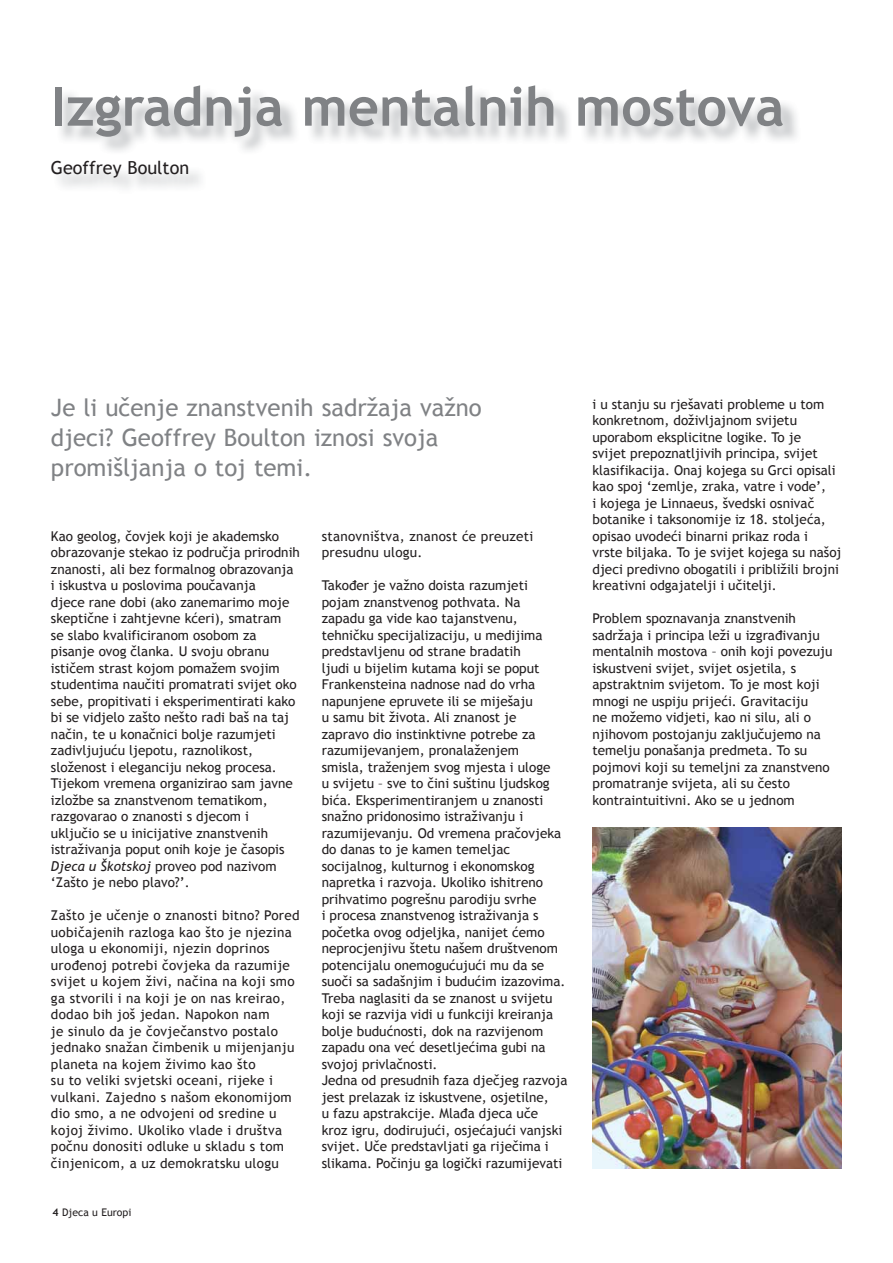
<style>
.page{position:relative;width:893px;height:1263px;background:#fff}
.page>*{position:absolute;margin:0;border:0;box-sizing:border-box;transform-origin:0 0}
.t1{font:700 54px "Trebuchet MS";color:#808285}
.t2{font:24px/30px "Trebuchet MS";color:#808285}
.t3{font:18px "Trebuchet MS";color:#231f20}
.t4{font:13.5px/16.5px "Trebuchet MS";color:#231f20}
.t5{font:13.5px/16.5px "Trebuchet MS";letter-spacing:.02em;color:#231f20}
.t6{font:10.5px "Trebuchet MS";color:#231f20}
.s1{font-style:italic}
.s2{font-weight:700}
</style>
<div class="page">
<img style="left:592px;top:828px;width:250px;height:341px">
<h1 class="t1" style="left:51px;top:75px;width:735px">Izgradnja mentalnih mostova</h1>
<h3 class="t3" style="left:51px;top:157px;width:140px">Geoffrey Boulton</h3>
<h2 class="t2" style="left:51px;top:393px;width:432px">Je li učenje znanstvenih sadržaja važno djeci? Geoffrey Boulton iznosi svoja promišljanja o toj temi.</h2>
<p class="t4" style="left:51px;top:527px;width:250px">Kao geolog, čovjek koji je akademsko obrazovanje stekao iz područja prirodnih znanosti, ali bez formalnog obrazovanja i iskustva u poslovima poučavanja<br>djece rane dobi (ako zanemarimo moje skeptične i zahtjevne kćeri), smatram<br>se slabo kvalificiranom osobom za pisanje ovog članka. U svoju obranu ističem strast kojom pomažem svojim studentima naučiti promatrati svijet oko sebe, propitivati i eksperimentirati kako bi se vidjelo zašto nešto radi baš na taj način, te u konačnici bolje razumjeti zadivljujuću ljepotu, raznolikost, složenost i eleganciju nekog procesa.<br>Tijekom vremena organizirao sam javne izložbe sa znanstvenom tematikom, razgovarao o znanosti s djecom i uključio se u inicijative znanstvenih istraživanja poput onih koje je časopis <span class="s1">Djeca u Škotskoj</span> proveo pod nazivom ‘Zašto je nebo plavo?’.</p>
<p class="t5" style="left:51px;top:907px;width:250px">Zašto je učenje o znanosti bitno? Pored uobičajenih razloga kao što je njezina uloga u ekonomiji, njezin doprinos urođenoj potrebi čovjeka da razumije svijet u kojem živi, načina na koji smo ga stvorili i na koji je on nas kreirao, dodao bih još jedan. Napokon nam<br>je sinulo da je čovječanstvo postalo jednako snažan čimbenik u mijenjanju planeta na kojem živimo kao što<br>su to veliki svjetski oceani, rijeke i vulkani. Zajedno s našom ekonomijom dio smo, a ne odvojeni od sredine u kojoj živimo. Ukoliko vlade i društva počnu donositi odluke u skladu s tom činjenicom, a uz demokratsku ulogu</p>
<p class="t6" style="left:52px;top:1207px;width:80px"><span class="s2">4</span> Djeca u Europi</p>
<p class="t5" style="left:322px;top:527px;width:213px">stanovništva, znanost će preuzeti presudnu ulogu.</p>
<p class="t4" style="left:322px;top:577px;width:247px">Također je važno doista razumjeti pojam znanstvenog pothvata. Na<br>zapadu ga vide kao tajanstvenu, tehničku specijalizaciju, u medijima predstavljenu od strane bradatih<br>ljudi u bijelim kutama koji se poput Frankensteina nadnose nad do vrha napunjene epruvete ili se miješaju<br>u samu bit života. Ali znanost je<br>zapravo dio instinktivne potrebe za razumijevanjem, pronalaženjem<br>smisla, traženjem svog mjesta i uloge<br>u svijetu – sve to čini suštinu ljudskog bića. Eksperimentiranjem u znanosti snažno pridonosimo istraživanju i razumijevanju. Od vremena pračovjeka do danas to je kamen temeljac socijalnog, kulturnog i ekonomskog napretka i razvoja. Ukoliko ishitreno prihvatimo pogrešnu parodiju svrhe<br>i procesa znanstvenog istraživanja s početka ovog odjeljka, nanijet ćemo neprocjenjivu štetu našem društvenom potencijalu onemogućujući mu da se suoči sa sadašnjim i budućim izazovima.<br>Treba naglasiti da se znanost u svijetu koji se razvija vidi u funkciji kreiranja bolje budućnosti, dok na razvijenom zapadu ona već desetljećima gubi na svojoj privlačnosti.<br>Jedna od presudnih faza dječjeg razvoja jest prelazak iz iskustvene, osjetilne,<br>u fazu apstrakcije. Mlađa djeca uče<br>kroz igru, dodirujući, osjećajući vanjski svijet. Uče predstavljati ga riječima i slikama. Počinju ga logički razumijevati</p>
<p class="t4" style="left:592px;top:396px;width:250px">i u stanju su rješavati probleme u tom konkretnom, doživljajnom svijetu uporabom eksplicitne logike. To je<br>svijet prepoznatljivih principa, svijet klasifikacija. Onaj kojega su Grci opisali kao spoj ‘zemlje, zraka, vatre i vode’,<br>i kojega je Linnaeus, švedski osnivač botanike i taksonomije iz 18. stoljeća, opisao uvodeći binarni prikaz roda i<br>vrste biljaka. To je svijet kojega su našoj djeci predivno obogatili i približili brojni kreativni odgajatelji i učitelji.</p>
<p class="t4" style="left:592px;top:610px;width:241px">Problem spoznavanja znanstvenih sadržaja i principa leži u izgrađivanju mentalnih mostova – onih koji povezuju iskustveni svijet, svijet osjetila, s apstraktnim svijetom. To je most koji mnogi ne uspiju prijeći. Gravitaciju<br>ne možemo vidjeti, kao ni silu, ali o njihovom postojanju zaključujemo na temelju ponašanja predmeta. To su pojmovi koji su temeljni za znanstveno promatranje svijeta, ali su često kontraintuitivni. Ako se u jednom</p>
</div>
